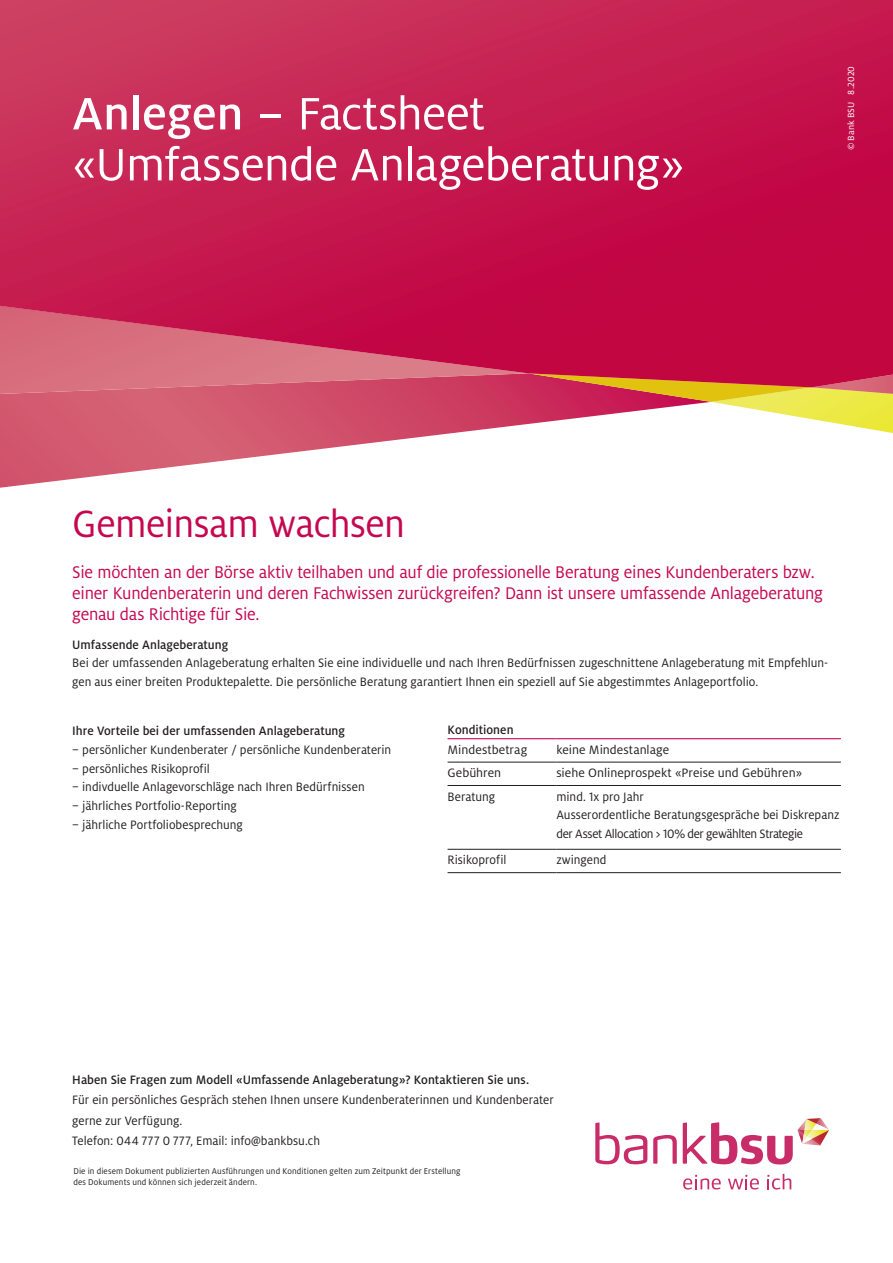
<style>
.page{position:relative;width:893px;height:1263px;background:#fff}
.page>*{position:absolute;margin:0;border:0;box-sizing:border-box;transform-origin:0 0}
.Titel{font:50.25px "Milo OT";letter-spacing:-.015em;color:#fff}
.Lead{font:42px "Milo OT";letter-spacing:-.015em;color:#c50750;scale:.96 1}
.Lead-2{font:18.75px/21px "Milo OT";letter-spacing:-.015em;color:#c50750;scale:.96 1}
.Lauftext{font:13.5px/18.8px "Milo OT";color:#231f20;scale:.96 1}
.Tabelle_Lauftext{font:13.5px/18.8px "Milo OT";color:#231f20;scale:.96 1}
.Lauftext-2{font:500 13.5px "Milo OT";letter-spacing:.005em;color:#231f20;scale:.96 1}
.Tabelle_Lauftext-2{font:13.5px "Milo OT";color:#231f20}
.Aufzählung{font:500 13.5px "Milo OT";letter-spacing:.005em;color:#231f20;scale:.96 1}
.Tabelle_Lauftext-3{font:500 13.5px "Milo OT";letter-spacing:.005em;color:#231f20;scale:.96 1}
.Lauftext-3{font:9.9px "Milo OT";letter-spacing:.015em;color:#fff}
.Fusszeile{font:9.3px "Milo OT";letter-spacing:.015em;color:#231f20;scale:.96 1}
.s1{font-weight:500}
</style>
<div class="page">
<svg style="left:0;top:394px;width:528px;height:94px"></svg>
<svg style="left:0;top:387px;width:528px;height:7px;background:#d1546e"></svg>
<svg style="left:528px;top:387px;width:365px;height:46px"></svg>
<svg style="left:0;top:0;width:893px;height:387px;background:#c62051"></svg>
<svg style="left:653px;top:1135px;width:24px;height:29px"></svg>
<svg style="left:595px;top:1122px;width:52px;height:42px"></svg>
<svg style="left:683px;top:1175px;width:38px;height:14px"></svg>
<svg style="left:728px;top:1175px;width:31px;height:14px"></svg>
<svg style="left:767px;top:1174px;width:24px;height:15px"></svg>
<svg style="left:683px;top:1118px;width:146px;height:46px"></svg>
<hr style="left:448px;top:762px;width:108px;height:1px;background:#231f20">
<hr style="left:556px;top:762px;width:285px;height:1px;background:#231f20">
<hr style="left:448px;top:785px;width:108px;height:1px;background:#231f20">
<hr style="left:556px;top:785px;width:285px;height:1px;background:#231f20">
<hr style="left:448px;top:849px;width:108px;height:1px;background:#231f20">
<hr style="left:556px;top:849px;width:285px;height:1px;background:#231f20">
<hr style="left:448px;top:872px;width:108px;height:1px;background:#231f20">
<hr style="left:556px;top:872px;width:285px;height:1px;background:#231f20">
<hr style="left:448px;top:738px;width:108px;height:1px;background:#c50750">
<hr style="left:556px;top:738px;width:285px;height:1px;background:#c50750">
<p class="Titel" style="left:72px;top:84px;width:414px"><span class="s1">Anlegen</span> – Factsheet</p>
<p class="Titel" style="left:72px;top:135px;width:614px">«Umfassende Anlageberatung»</p>
<p class="Lauftext-3" style="left:845px;top:150px;width:85px;rotate:-90deg">©Bank BSU 8.2020</p>
<p class="Lead" style="left:72px;top:499px;width:348px">Gemeinsam wachsen</p>
<p class="Lead-2" style="left:72px;top:561px;width:783px">Sie möchten an der Börse aktiv teilhaben und auf die professionelle Beratung eines Kundenberaters bzw. einer Kundenberaterin und deren Fachwissen zurückgreifen? Dann ist unsere umfassende Anlageberatung genau das Richtige für Sie.</p>
<p class="Aufzählung" style="left:72px;top:636px;width:164px">Umfassende Anlageberatung</p>
<p class="Lauftext" style="left:72px;top:654px;width:789px">Bei der umfassenden Anlageberatung erhalten Sie eine individuelle und nach Ihren Bedürfnissen zugeschnittene Anlageberatung mit Empfehlun&shy;gen aus einer breiten Produktepalette. Die persönliche Beratung garantiert Ihnen ein speziell auf Sie abgestimmtes Anlageportfolio.</p>
<p class="Lauftext-2" style="left:72px;top:723px;width:286px">Ihre Vorteile bei der umfassenden Anlageberatung</p>
<p class="Lauftext" style="left:72px;top:740px;width:334px">– persönlicher Kundenberater / persönliche Kundenberaterin</p>
<p class="Lauftext" style="left:72px;top:759px;width:145px">– persönliches Risikoprofil</p>
<p class="Lauftext" style="left:72px;top:778px;width:306px">– indivduelle Anlagevorschläge nach Ihren Bedürfnissen</p>
<p class="Lauftext" style="left:72px;top:796px;width:173px">– jährliches Portfolio-Reporting</p>
<p class="Lauftext" style="left:72px;top:815px;width:179px">– jährliche Portfoliobesprechung</p>
<p class="Tabelle_Lauftext-3" style="left:448px;top:722px;width:70px">Konditionen</p>
<p class="Tabelle_Lauftext-2" style="left:448px;top:741px;width:81px">Mindestbetrag</p>
<p class="Tabelle_Lauftext-2" style="left:556px;top:741px;width:114px">keine Mindestanlage</p>
<p class="Tabelle_Lauftext-2" style="left:448px;top:765px;width:55px">Gebühren</p>
<p class="Tabelle_Lauftext-2" style="left:556px;top:765px;width:247px">siehe Onlineprospekt «Preise und Gebühren»</p>
<p class="Tabelle_Lauftext" style="left:448px;top:787px;width:51px">Beratung</p>
<p class="Tabelle_Lauftext" style="left:556px;top:787px;width:296px">mind. 1x pro Jahr<br>Ausserordentliche Beratungsgespräche bei Diskrepanz der Asset Allocation &gt; 10% der gewählten Strategie</p>
<p class="Tabelle_Lauftext" style="left:448px;top:850px;width:63px">Risikoprofil</p>
<p class="Tabelle_Lauftext" style="left:556px;top:850px;width:54px">zwingend</p>
<p class="Lauftext-2" style="left:72px;top:1072px;width:477px">Haben Sie Fragen zum Modell «Umfassende Anlageberatung»? Kontaktieren Sie uns.</p>
<p class="Lauftext" style="left:72px;top:1090px;width:503px">Für ein persönliches Gespräch stehen Ihnen unsere Kundenberaterinnen und Kundenberater</p>
<p class="Lauftext" style="left:72px;top:1111px;width:116px">gerne zur Verfügung.</p>
<p class="Lauftext" style="left:72px;top:1131px;width:260px">Telefon: 044 777 0 777, Email: info@bankbsu.ch</p>
<p class="Fusszeile" style="left:73px;top:1165px;width:405px">Die in diesem Dokument publizierten Ausführungen und Konditionen gelten zum Zeitpunkt der Erstellung</p>
<p class="Fusszeile" style="left:73px;top:1177px;width:193px">des Dokuments und können sich jederzeit ändern.</p>
</div>
